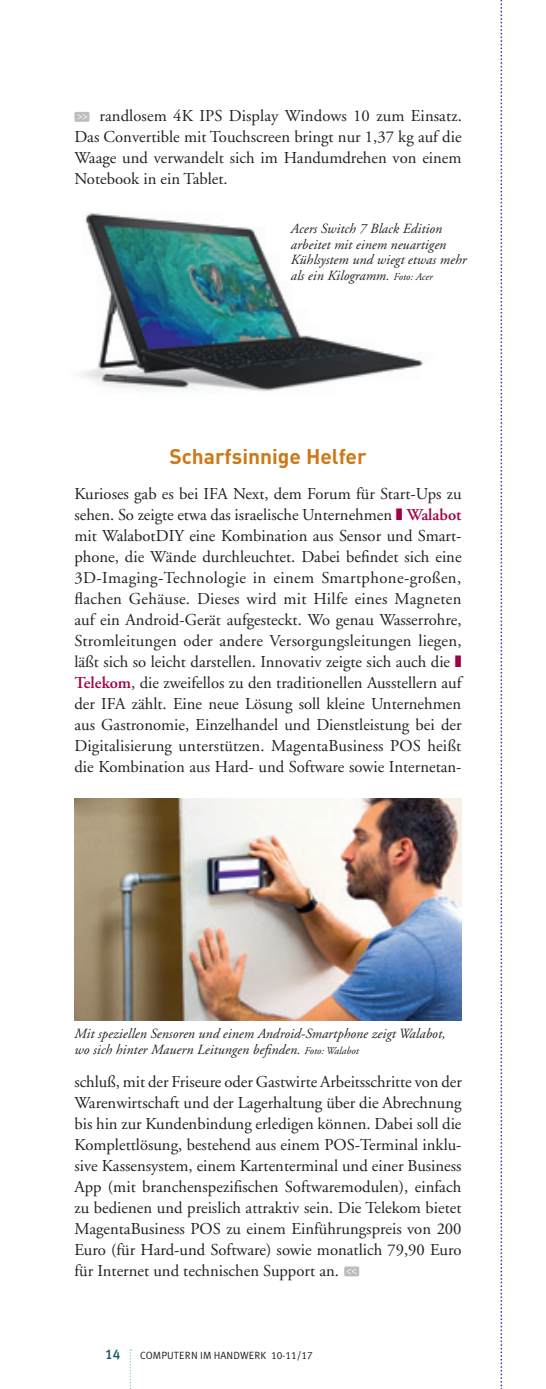
<style>
.page{position:relative;width:546px;height:1389px;background:#fff}
.page>*{position:absolute;margin:0;border:0;box-sizing:border-box;transform-origin:0 0}
._3_Sub_med__mittelgr{font:700 21px "DINOT";color:#cf7817}
._3_Fließtext{font:16.62px/21px "Adobe Garamond LT";color:#231f20;text-align:justify}
._4_Bildlegende{font:italic 14px/15.8px "Adobe Garamond LT";letter-spacing:.005em;color:#231f20}
._3_Fließtext-2{font:14px "Meta Plus Medium Caps";color:#16556c}
._2_Einleitung_10_pt{font:10.5px "Meta Plus Normal Caps";color:#231f20}
.s1{font-size:10.5px}
.s2{color:#a30146}
.s3{font-weight:600;color:#a30146}
</style>
<div class="page">
<svg style="left:130px;top:1349px;width:1px;height:40px"></svg>
<svg style="left:500px;top:0;width:2px;height:1389px"></svg>
<div style="left:74px;top:112px;width:15px;height:10px;background:#bcbdc0;border-radius:2px"></div>
<svg style="left:77px;top:114px;width:10px;height:6px"></svg>
<div style="left:344px;top:1266px;width:15px;height:10px;background:#bcbdc0;border-radius:2px"></div>
<svg style="left:346px;top:1269px;width:10px;height:5px"></svg>
<img style="left:81px;top:213px;width:342px;height:179px">
<img style="left:74px;top:799px;width:387px;height:222px">
<p class="_3_Fließtext" style="left:74px;top:105px;width:389px;text-indent:25px">randlosem 4K IPS Display Windows 10 zum Einsatz.<br>Das Convertible mit Touchscreen bringt nur 1,37 kg auf die Waage und verwandelt sich im Handumdrehen von einem Notebook in ein Tablet.</p>
<p class="_4_Bildlegende" style="left:291px;top:221px;width:177px">Acers Switch 7 Black Edition arbeitet mit einem neuartigen<br>Kühlsystem und wiegt etwas mehr als ein Kilogramm. <span class="s1">Foto: Acer</span></p>
<p class="_3_Sub_med__mittelgr" style="left:169px;top:442px;width:199px">Scharfsinnige Helfer</p>
<p class="_3_Fließtext" style="left:74px;top:483px;width:388px">Kurioses gab es bei IFA Next, dem Forum für Start-Ups zu sehen. So zeigte etwa das israelische Unternehmen <span class="s2">❚</span> <span class="s3">Walabot </span>mit WalabotDIY eine Kombination aus Sensor und Smart&shy;phone, die Wände durchleuchtet. Dabei befindet sich eine 3D-Imaging-Technologie in einem Smartphone-großen, flachen Gehäuse. Dieses wird mit Hilfe eines Magneten auf ein Android-Gerät aufgesteckt. Wo genau Wasserrohre, Stromleitungen oder andere Versorgungsleitungen liegen, läßt sich so leicht darstellen. Innovativ zeigte sich auch die <span class="s2">❚ </span><span class="s3">Telekom</span>, die zweifellos zu den traditionellen Ausstellern auf der IFA zählt. Eine neue Lösung soll kleine Unternehmen aus Gastronomie, Einzelhandel und Dienstleistung bei der Digitalisierung unterstützen. MagentaBusiness POS heißt die Kombination aus Hard- und Software sowie Internetan-</p>
<p class="_4_Bildlegende" style="left:74px;top:1026px;width:372px">Mit speziellen Sensoren und einem Android-Smartphone zeigt Walabot, wo sich hinter Mauern Leitungen befinden. <span class="s1">Foto: Walabot</span></p>
<p class="_3_Fließtext" style="left:74px;top:1071px;width:389px">schluß, mit der Friseure oder Gastwirte Arbeitsschritte von der Warenwirtschaft und der Lagerhaltung über die Abrechnung bis hin zur Kundenbindung erledigen können. Dabei soll die Komplettlösung, bestehend aus einem POS-Terminal inklu&shy;sive Kassensystem, einem Kartenterminal und einer Business App (mit branchenspezifischen Softwaremodulen), einfach zu bedienen und preislich attraktiv sein. Die Telekom bietet MagentaBusiness POS zu einem Einführungspreis von 200<br>Euro (für Hard-und Software) sowie monatlich 79,90 Euro für Internet und technischen Support an.</p>
<p class="_3_Fließtext-2" style="left:105px;top:1346px;width:17px">14</p>
<p class="_2_Einleitung_10_pt" style="left:140px;top:1349px;width:174px">COMPUTERN IM HANDWERK 10-11/17</p>
</div>
